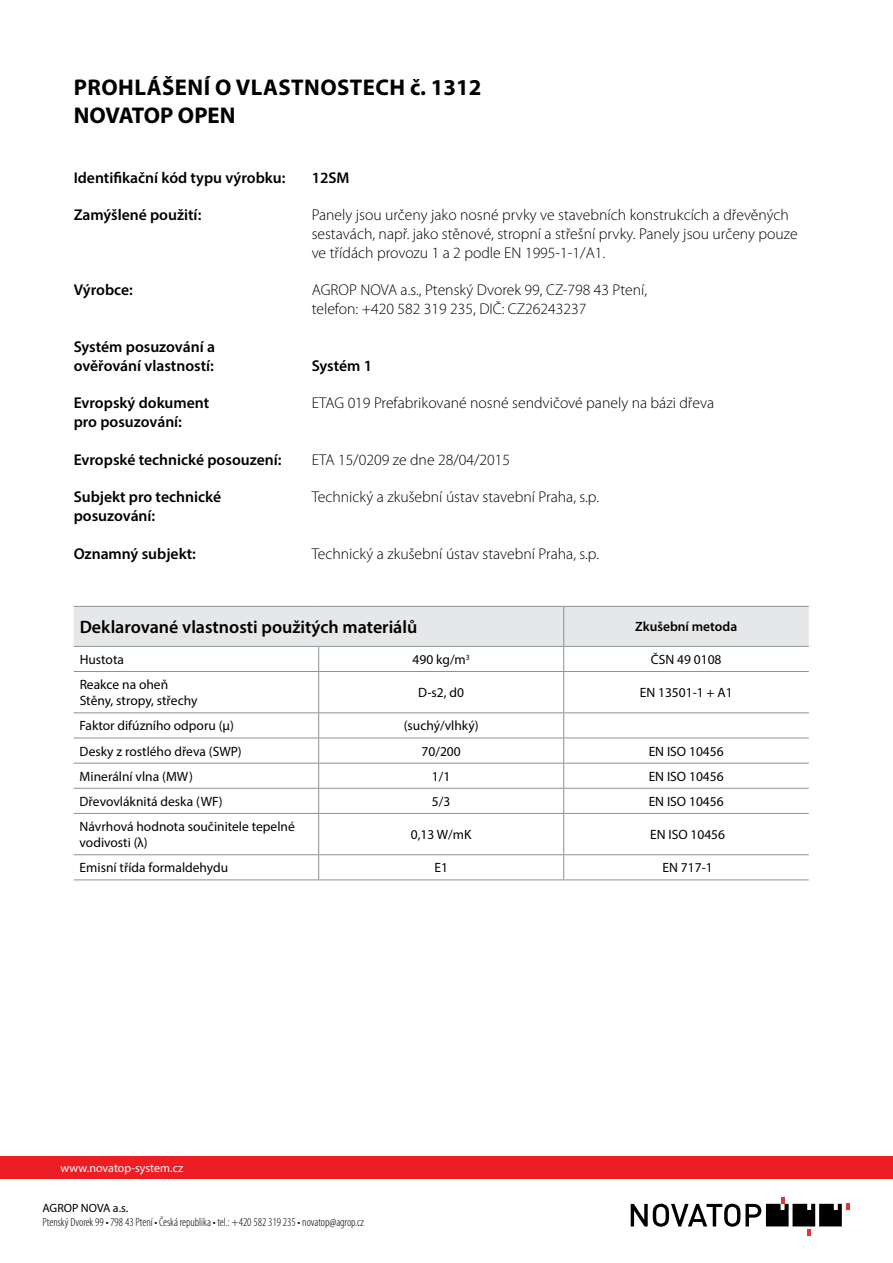
<style>
.page{position:relative;width:893px;height:1263px;background:#fff}
.page>*{position:absolute;margin:0;border:0;box-sizing:border-box;transform-origin:0 0}
.t1{font:700 22.8px/27.3px "Myriad Pro";letter-spacing:.02em;color:#000}
.t2{font:600 18px "Myriad Pro";color:#000}
.t3{font:300 15.6px/18.8px "Myriad Pro";color:#000}
.t4{font:600 15.6px/18.8px "Myriad Pro";color:#000}
.t5{font:13.5px/16.2px "Myriad Pro";color:#000}
.t6{font:600 13.5px "Myriad Pro";color:#000}
.t7{font:300 condensed 12px "Myriad Pro";color:#000}
.t8{font:12px "Myriad Pro";color:#fff}
.t9{font:12px "Myriad Pro";color:#000}
</style>
<div class="page">
<div style="left:0;top:1157px;width:893px;height:22px;background:#ed1d24"></div>
<svg style="left:631px;top:1198px;width:219px;height:37px"></svg>
<svg style="left:74px;top:606px;width:735px;height:65px"></svg>
<hr style="left:74px;top:671px;width:245px;height:1px;background:#8a9297">
<hr style="left:319px;top:671px;width:245px;height:1px;background:#8a9297">
<hr style="left:318px;top:672px;width:1px;height:40px;background:#8a9297">
<hr style="left:564px;top:671px;width:245px;height:1px;background:#8a9297">
<hr style="left:563px;top:672px;width:1px;height:40px;background:#8a9297">
<hr style="left:74px;top:712px;width:245px;height:1px;background:#8a9297">
<hr style="left:319px;top:712px;width:245px;height:1px;background:#8a9297">
<hr style="left:564px;top:712px;width:245px;height:1px;background:#8a9297">
<hr style="left:74px;top:738px;width:245px;height:1px;background:#8a9297">
<hr style="left:319px;top:738px;width:245px;height:1px;background:#8a9297">
<hr style="left:564px;top:738px;width:245px;height:1px;background:#8a9297">
<hr style="left:74px;top:763px;width:245px;height:1px;background:#8a9297">
<hr style="left:319px;top:763px;width:245px;height:1px;background:#8a9297">
<hr style="left:564px;top:763px;width:245px;height:1px;background:#8a9297">
<hr style="left:74px;top:788px;width:245px;height:1px;background:#8a9297">
<hr style="left:319px;top:788px;width:245px;height:1px;background:#8a9297">
<svg style="left:318px;top:713px;width:1px;height:100px"></svg>
<hr style="left:564px;top:788px;width:245px;height:1px;background:#8a9297">
<svg style="left:563px;top:713px;width:1px;height:100px"></svg>
<hr style="left:74px;top:813px;width:245px;height:1px;background:#8a9297">
<hr style="left:319px;top:813px;width:245px;height:1px;background:#8a9297">
<hr style="left:318px;top:814px;width:1px;height:40px;background:#8a9297">
<hr style="left:564px;top:813px;width:245px;height:1px;background:#8a9297">
<hr style="left:563px;top:814px;width:1px;height:40px;background:#8a9297">
<hr style="left:74px;top:854px;width:245px;height:1px;background:#8a9297">
<hr style="left:319px;top:854px;width:245px;height:1px;background:#8a9297">
<svg style="left:318px;top:855px;width:1px;height:24px"></svg>
<hr style="left:564px;top:854px;width:245px;height:1px;background:#8a9297">
<svg style="left:563px;top:855px;width:1px;height:24px"></svg>
<hr style="left:74px;top:879px;width:245px;height:1px;background:#8a9297">
<hr style="left:319px;top:879px;width:245px;height:1px;background:#8a9297">
<hr style="left:564px;top:879px;width:245px;height:1px;background:#8a9297">
<h1 class="t1" style="left:74px;top:73px;width:409px">PROHLÁŠENÍ O VLASTNOSTECH č. 1312<br>NOVATOP OPEN</h1>
<p class="t4" style="left:74px;top:168px;width:213px">Identifikační kód typu výrobku:</p>
<p class="t4" style="left:312px;top:168px;width:39px">12SM</p>
<p class="t4" style="left:74px;top:205px;width:129px">Zamýšlené použití:</p>
<p class="t3" style="left:312px;top:206px;width:487px">Panely jsou určeny jako nosné prvky ve stavebních konstrukcích a dřevěných sestavách, např. jako stěnové, stropní a střešní prvky. Panely jsou určeny pouze ve třídách provozu 1 a 2 podle EN 1995-1-1/A1.</p>
<p class="t4" style="left:74px;top:280px;width:61px">Výrobce:</p>
<p class="t3" style="left:312px;top:281px;width:337px">AGROP NOVA a.s., Ptenský Dvorek 99, CZ-798 43 Ptení, telefon: +420 582 319 235, DIČ: CZ26243237</p>
<p class="t4" style="left:74px;top:337px;width:143px">Systém posuzování a ověřování vlastností:</p>
<p class="t4" style="left:312px;top:356px;width:62px">Systém 1</p>
<p class="t4" style="left:74px;top:393px;width:137px">Evropský dokument</p>
<p class="t3" style="left:312px;top:394px;width:404px">ETAG 019 Prefabrikované nosné sendvičové panely na bázi dřeva</p>
<p class="t4" style="left:74px;top:412px;width:110px">pro posuzování:</p>
<p class="t4" style="left:74px;top:450px;width:209px">Evropské technické posouzení:</p>
<p class="t3" style="left:312px;top:450px;width:200px">ETA 15/0209 ze dne 28/04/2015</p>
<p class="t4" style="left:74px;top:487px;width:149px">Subjekt pro technické</p>
<p class="t3" style="left:312px;top:488px;width:289px">Technický a zkušební ústav stavební Praha, s.p.</p>
<p class="t4" style="left:74px;top:506px;width:83px">posuzování:</p>
<p class="t4" style="left:74px;top:544px;width:124px">Oznamný subjekt:</p>
<p class="t3" style="left:312px;top:544px;width:289px">Technický a zkušební ústav stavební Praha, s.p.</p>
<p class="t2" style="left:80px;top:616px;width:339px">Deklarované vlastnosti použitých materiálů</p>
<p class="t6" style="left:635px;top:618px;width:104px">Zkušební metoda</p>
<p class="t5" style="left:80px;top:651px;width:46px">Hustota</p>
<p class="t5" style="left:412px;top:651px;width:59px">490 kg/m<sup>3</sup></p>
<p class="t5" style="left:651px;top:651px;width:72px">ČSN 49 0108</p>
<p class="t5" style="left:80px;top:676px;width:119px">Reakce na oheň<br>Stěny, stropy, střechy</p>
<p class="t5" style="left:418px;top:684px;width:47px">D-s2, d0</p>
<p class="t5" style="left:640px;top:684px;width:95px">EN 13501-1 + A1</p>
<p class="t5" style="left:80px;top:718px;width:156px">Faktor difúzního odporu (μ)</p>
<p class="t5" style="left:404px;top:718px;width:76px">(suchý/vlhký)</p>
<p class="t5" style="left:80px;top:743px;width:164px">Desky z rostlého dřeva (SWP)</p>
<p class="t5" style="left:422px;top:743px;width:41px">70/200</p>
<p class="t5" style="left:649px;top:743px;width:77px">EN ISO 10456</p>
<p class="t5" style="left:80px;top:768px;width:115px">Minerální vlna (MW)</p>
<p class="t5" style="left:432px;top:768px;width:20px">1/1</p>
<p class="t5" style="left:649px;top:768px;width:77px">EN ISO 10456</p>
<p class="t5" style="left:80px;top:793px;width:144px">Dřevovláknitá deska (WF)</p>
<p class="t5" style="left:432px;top:793px;width:20px">5/3</p>
<p class="t5" style="left:649px;top:793px;width:77px">EN ISO 10456</p>
<p class="t5" style="left:80px;top:818px;width:217px">Návrhová hodnota součinitele tepelné vodivosti (λ)</p>
<p class="t5" style="left:411px;top:826px;width:62px">0,13 W/mK</p>
<p class="t5" style="left:650px;top:826px;width:77px">EN ISO 10456</p>
<p class="t5" style="left:80px;top:859px;width:150px">Emisní třída formaldehydu</p>
<p class="t5" style="left:434px;top:859px;width:15px">E1</p>
<p class="t5" style="left:662px;top:859px;width:52px">EN 717-1</p>
<p class="t8" style="left:61px;top:1160px;width:124px">www.novatop-system.cz</p>
<p class="t9" style="left:43px;top:1200px;width:87px">AGROP NOVA a.s.</p>
<p class="t7" style="left:43px;top:1216px;width:323px">Ptenský Dvorek 99 • 798 43 Ptení • Česká republika • tel.: +420 582 319 235 • novatop@agrop.cz</p>
</div>
